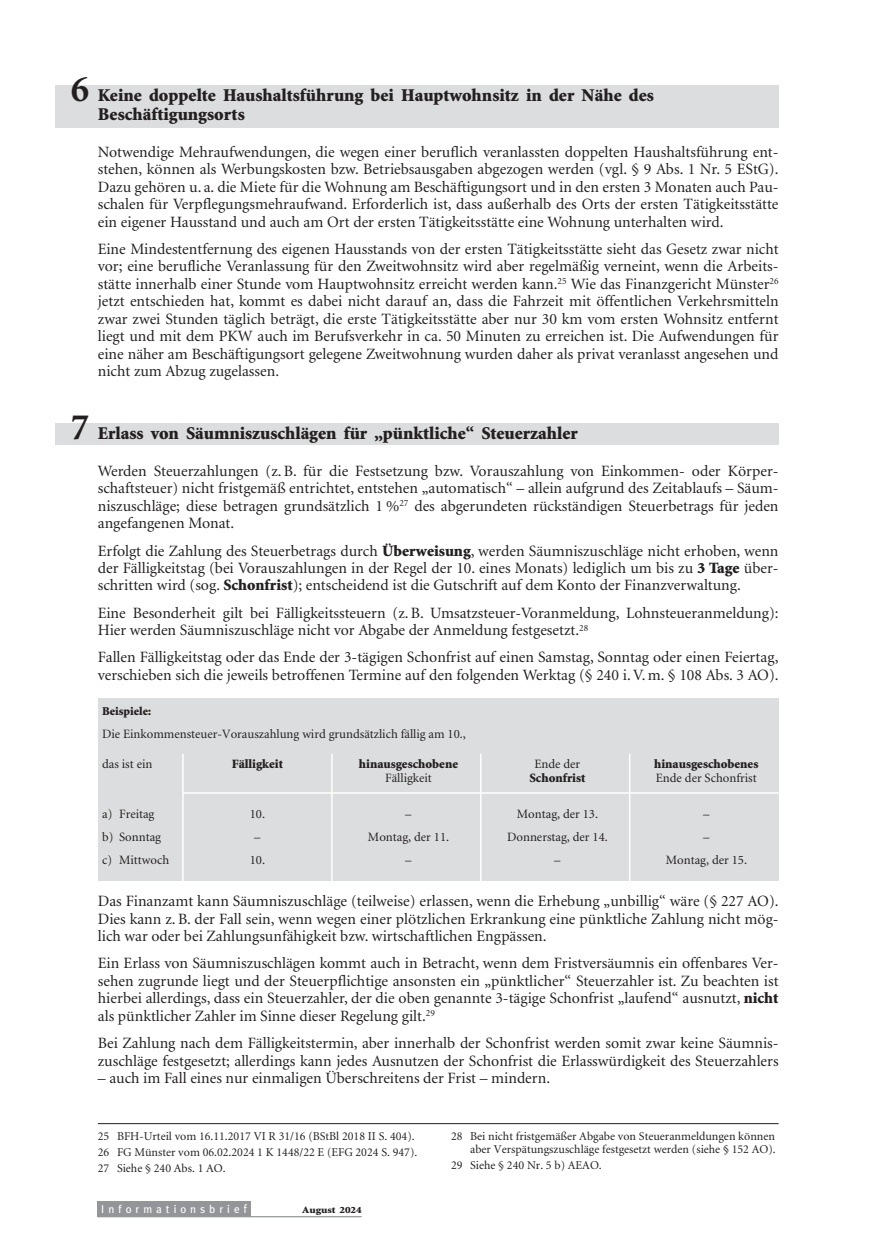
<style>
.page{position:relative;width:885px;height:1259px;background:#fff}
.page>*{position:absolute;margin:0;border:0;box-sizing:border-box;transform-origin:0 0}
.t1{font:900 18px/19.2px "Minion";color:#231f20}
.t2{font:15.75px/17.4px "Minion";color:#231f20;text-align:justify}
.t3{font:12.75px "Minion";color:#231f20}
.t4{font:900 12.75px "Minion";color:#231f20}
.t5{font:12px/15.9px "Minion";color:#231f20}
.t6{font:900 12px "Minion";color:#231f20}
.t7{font:11.25px "Meta";letter-spacing:.36em;color:#fff}
.t8{font:900 9.6px "Minion";color:#231f20;scale:1.15 1}
.s1{font-weight:700;font-size:37.5px}
.s2{font-weight:900}
.s3{font-size:12px}
</style>
<div class="page">
<div style="left:98px;top:697px;width:680px;height:183px;background:#dcddde"></div>
<hr style="left:331px;top:754px;width:1px;height:128px;background:#fff">
<hr style="left:182px;top:754px;width:2px;height:128px;background:#fff">
<hr style="left:480px;top:754px;width:1px;height:128px;background:#fff">
<hr style="left:629px;top:754px;width:1px;height:128px;background:#fff">
<div style="left:55px;top:423px;width:723px;height:21px;background:#dcddde"></div>
<div style="left:55px;top:85px;width:723px;height:43px;background:#dcddde"></div>
<div style="left:98px;top:1200px;width:153px;height:16px;background:#939598"></div>
<hr style="left:98px;top:1216px;width:263px;height:1px;background:#939598">
<hr style="left:183px;top:792px;width:595px;height:1px;background:#fff">
<hr style="left:98px;top:1123px;width:680px;height:1px;background:#231f20">
<p class="t1" style="left:98px;top:87px;width:557px;text-indent:-27px"><span class="s1">6</span> Keine doppelte Haushaltsführung bei Hauptwohnsitz in der Nähe des<br>Beschäftigungsorts</p>
<p class="t2" style="left:98px;top:145px;width:682px">Notwendige Mehraufwendungen, die wegen einer beruflich veranlassten doppelten Haushaltsführung ent&shy;stehen, können als Werbungskosten bzw. Betriebsausgaben abgezogen werden (vgl. § 9 Abs. 1 Nr. 5 EStG).<br>Dazu gehören u. a. die Miete für die Wohnung am Beschäftigungsort und in den ersten 3 Monaten auch Pau&shy;schalen für Verpflegungsmehraufwand. Erforderlich ist, dass außerhalb des Orts der ersten Tätigkeitsstätte ein eigener Hausstand und auch am Ort der ersten Tätigkeitsstätte eine Wohnung unterhalten wird.</p>
<p class="t2" style="left:98px;top:242px;width:682px">Eine Mindestentfernung des eigenen Hausstands von der ersten Tätigkeitsstätte sieht das Gesetz zwar nicht vor; eine berufliche Veranlassung für den Zweitwohnsitz wird aber regelmäßig verneint, wenn die Arbeits&shy;stätte innerhalb einer Stunde vom Hauptwohnsitz erreicht werden kann.<sup>25</sup> Wie das Finanzgericht Münster<sup>26 </sup>jetzt entschieden hat, kommt es dabei nicht darauf an, dass die Fahrzeit mit öffentlichen Verkehrsmitteln zwar zwei Stunden täglich beträgt, die erste Tätigkeitsstätte aber nur 30 km vom ersten Wohnsitz entfernt liegt und mit dem PKW auch im Berufsverkehr in ca. 50 Minuten zu erreichen ist. Die Aufwendungen für eine näher am Beschäftigungsort gelegene Zweitwohnung wurden daher als privat veranlasst angesehen und nicht zum Abzug zugelassen.</p>
<p class="t1" style="left:71px;top:425px;width:508px"><span class="s1">7</span> Erlass von Säumniszuschlägen für „pünktliche“ Steuerzahler</p>
<p class="t2" style="left:98px;top:463px;width:682px">Werden Steuerzahlungen (z. B. für die Festsetzung bzw. Vorauszahlung von Einkommen- oder Körper&shy;schaftsteuer) nicht fristgemäß entrichtet, entstehen „automatisch“ – allein aufgrund des Zeitablaufs – Säum&shy;niszuschläge; diese betragen grundsätzlich 1 %<sup>27</sup> des abgerundeten rückständigen Steuerbetrags für jeden angefangenen Monat.</p>
<p class="t2" style="left:98px;top:543px;width:682px">Erfolgt die Zahlung des Steuerbetrags durch <span class="s2">Überweisung</span>, werden Säumniszuschläge nicht erhoben, wenn der Fälligkeitstag (bei Vorauszahlungen in der Regel der 10. eines Monats) lediglich um bis zu <span class="s2">3 Tage</span> über&shy;schritten wird (sog. <span class="s2">Schonfrist</span>); entscheidend ist die Gutschrift auf dem Konto der Finanzverwaltung.</p>
<p class="t2" style="left:98px;top:605px;width:682px">Eine Besonderheit gilt bei Fälligkeitssteuern (z. B. Umsatzsteuer-Voranmeldung, Lohnsteueranmeldung):<br>Hier werden Säumniszuschläge nicht vor Abgabe der Anmeldung festgesetzt.<sup>28</sup></p>
<p class="t2" style="left:98px;top:650px;width:682px">Fallen Fälligkeitstag oder das Ende der 3-tägigen Schonfrist auf einen Samstag, Sonntag oder einen Feiertag, verschieben sich die jeweils betroffenen Termine auf den folgenden Werktag (§ 240 i. V. m. § 108 Abs. 3 AO).</p>
<p class="t6" style="left:102px;top:706px;width:50px">Beispiele:</p>
<p class="t3" style="left:102px;top:729px;width:365px">Die Einkommensteuer-Vorauszahlung wird grundsätzlich fällig am 10.,</p>
<p class="t3" style="left:102px;top:759px;width:52px">das ist ein</p>
<p class="t4" style="left:232px;top:759px;width:53px">Fälligkeit</p>
<p class="t4" style="left:359px;top:759px;width:101px">hinausgeschobene</p>
<p class="t3" style="left:534px;top:759px;width:47px">Ende der</p>
<p class="t4" style="left:654px;top:759px;width:106px">hinausgeschobenes</p>
<p class="t3" style="left:385px;top:772px;width:48px">Fälligkeit</p>
<p class="t4" style="left:529px;top:772px;width:57px">Schonfrist</p>
<p class="t3" style="left:655px;top:772px;width:102px">Ende der Schonfrist</p>
<p class="t3" style="left:102px;top:808px;width:54px">a) Freitag</p>
<p class="t3" style="left:250px;top:808px;width:17px">10.</p>
<p class="t3" style="left:405px;top:808px;width:8px">–</p>
<p class="t3" style="left:517px;top:808px;width:83px">Montag, der 13.</p>
<p class="t3" style="left:703px;top:808px;width:8px">–</p>
<p class="t3" style="left:102px;top:832px;width:60px">b) Sonntag</p>
<p class="t3" style="left:254px;top:832px;width:8px">–</p>
<p class="t3" style="left:368px;top:832px;width:83px">Montag, der 11.</p>
<p class="t3" style="left:507px;top:832px;width:102px">Donnerstag, der 14.</p>
<p class="t3" style="left:703px;top:832px;width:8px">–</p>
<p class="t3" style="left:102px;top:855px;width:69px">c) Mittwoch</p>
<p class="t3" style="left:250px;top:855px;width:17px">10.</p>
<p class="t3" style="left:405px;top:855px;width:8px">–</p>
<p class="t3" style="left:554px;top:855px;width:8px">–</p>
<p class="t3" style="left:665px;top:855px;width:83px">Montag, der 15.</p>
<p class="t2" style="left:98px;top:894px;width:682px">Das Finanzamt kann Säumniszuschläge (teilweise) erlassen, wenn die Erhebung „unbillig“ wäre (§ 227 AO).<br>Dies kann z. B. der Fall sein, wenn wegen einer plötzlichen Erkrankung eine pünktliche Zahlung nicht mög&shy;lich war oder bei Zahlungsunfähigkeit bzw. wirtschaftlichen Engpässen.</p>
<p class="t2" style="left:98px;top:956px;width:682px">Ein Erlass von Säumniszuschlägen kommt auch in Betracht, wenn dem Fristversäumnis ein offenbares Ver&shy;sehen zugrunde liegt und der Steuerpflichtige ansonsten ein „pünktlicher“ Steuerzahler ist. Zu beachten ist hierbei allerdings, dass ein Steuerzahler, der die oben genannte 3-tägige Schonfrist „laufend“ ausnutzt, <span class="s2">nicht </span>als pünktlicher Zahler im Sinne dieser Regelung gilt.<sup>29</sup></p>
<p class="t2" style="left:98px;top:1035px;width:682px">Bei Zahlung nach dem Fälligkeitstermin, aber innerhalb der Schonfrist werden somit zwar keine Säumnis&shy;zuschläge festgesetzt; allerdings kann jedes Ausnutzen der Schonfrist die Erlasswürdigkeit des Steuerzahlers</p>
<p class="t2" style="left:98px;top:1070px;width:454px">– auch im Fall eines nur einmaligen Überschreitens der Frist – mindern.</p>
<p class="t5" style="left:98px;top:1129px;width:321px">25 BFH-Urteil vom 16.11.2017 VI R 31/16 (BStBl 2018 II S. 404).<br>26 FG Münster vom 06.02.2024 1 K 1448/22 E (EFG 2024 S. 947).<br>27 Siehe § 240 Abs. 1 AO.</p>
<p class="t5" style="left:451px;top:1130px;width:326px;line-height:12.8px;text-align:right">28 Bei nicht fristgemäßer Abgabe von Steueranmeldungen können aber Verspätungszuschläge festgesetzt werden (siehe § 152 AO).</p>
<p class="t5" style="left:451px;top:1157px;width:152px">29 Siehe § 240 Nr. 5 b) AEAO.</p>
<p class="t7" style="left:101px;top:1202px;width:147px">Informationsbrie<span class="s3">f</span></p>
<p class="t8" style="left:302px;top:1206px;width:53px">August 2024</p>
</div>
